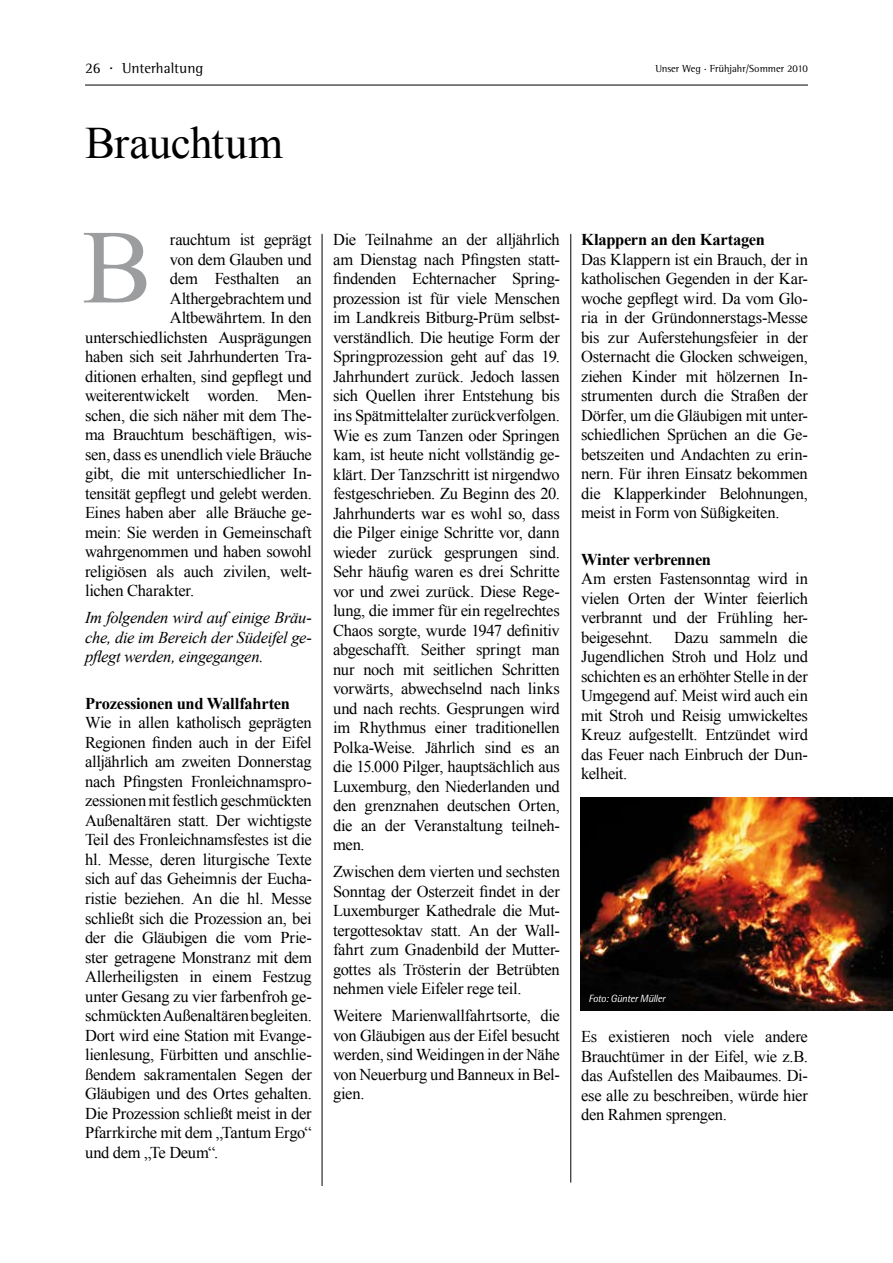
<style>
.page{position:relative;width:893px;height:1263px;background:#fff}
.page>*{position:absolute;margin:0;border:0;box-sizing:border-box;transform-origin:0 0}
.t1{font:105px "Times New Roman";color:#9c9d9f}
.t2{font:45px "Times New Roman";letter-spacing:-.01em;color:#000}
.t3{font:16.5px/19.5px "Times New Roman";letter-spacing:-.02em;color:#000;text-align:justify}
.t4{font:italic 16.5px/19.5px "Times New Roman";letter-spacing:-.02em;color:#000;text-align:justify}
.t5{font:700 16.5px "Times New Roman";letter-spacing:-.02em;color:#000}
.t6{font:15px "Rotis Semi Serif";color:#000}
.t7{font:10.5px "Rotis Semi Serif";color:#000}
.t8{font:italic 10.5px "Rotis Semi Sans";letter-spacing:-.03em;color:#fff}
</style>
<div class="page">
<hr style="left:85px;top:85px;width:723px;height:1px;background:#000">
<hr style="left:322px;top:234px;width:1px;height:952px;background:#000">
<hr style="left:570px;top:234px;width:1px;height:948px;background:#000">
<img style="left:580px;top:798px;width:313px;height:213px">
<p class="t6" style="left:85px;top:59px;width:120px">26 . Unterhaltung</p>
<h2 class="t2" style="left:85px;top:113px;width:200px">Brauchtum</h2>
<p class="t7" style="left:655px;top:62px;width:154px">Unser Weg . Frühjahr/Sommer 2010</p>
<h1 class="t1" style="left:82px;top:197px;width:72px">B</h1>
<p class="t3" style="left:170px;top:230px;width:143px">rauchtum ist geprägt</p>
<p class="t3" style="left:170px;top:249px;width:143px">von dem Glauben und</p>
<p class="t3" style="left:170px;top:269px;width:143px">dem Festhalten an</p>
<p class="t3" style="left:170px;top:288px;width:143px">Althergebrachtem und</p>
<p class="t3" style="left:170px;top:308px;width:143px">Altbewährtem. In den</p>
<p class="t3" style="left:85px;top:327px;width:228px">unterschiedlichsten Ausprägungen</p>
<p class="t3" style="left:85px;top:347px;width:228px">haben sich seit Jahrhunderten Tra-</p>
<p class="t3" style="left:85px;top:366px;width:228px">ditionen erhalten, sind gepflegt und</p>
<p class="t3" style="left:85px;top:386px;width:228px">weiterentwickelt worden. Men-</p>
<p class="t3" style="left:85px;top:405px;width:228px">schen, die sich näher mit dem The-</p>
<p class="t3" style="left:85px;top:425px;width:228px">ma Brauchtum beschäftigen, wis-</p>
<p class="t3" style="left:85px;top:444px;width:228px">sen, dass es unendlich viele Bräuche</p>
<p class="t3" style="left:85px;top:464px;width:228px">gibt, die mit unterschiedlicher In-</p>
<p class="t3" style="left:85px;top:483px;width:228px">tensität gepflegt und gelebt werden.</p>
<p class="t3" style="left:85px;top:503px;width:228px">Eines haben aber alle Bräuche ge-</p>
<p class="t3" style="left:85px;top:522px;width:228px">mein: Sie werden in Gemeinschaft</p>
<p class="t3" style="left:85px;top:542px;width:228px">wahrgenommen und haben sowohl</p>
<p class="t3" style="left:85px;top:561px;width:228px">religiösen als auch zivilen, welt-</p>
<p class="t3" style="left:85px;top:581px;width:111px">lichen Charakter.</p>
<p class="t4" style="left:85px;top:608px;width:228px">Im folgenden wird auf einige Bräu&shy;che, die im Bereich der Südeifel ge&shy;pflegt werden, eingegangen.</p>
<p class="t5" style="left:85px;top:692px;width:207px">Prozessionen und Wallfahrten</p>
<p class="t3" style="left:85px;top:713px;width:228px">Wie in allen katholisch geprägten Regionen finden auch in der Eifel alljährlich am zweiten Donnerstag nach Pfingsten Fronleichnamspro&shy;zessionen mit festlich geschmückten Außenaltären statt. Der wichtigste Teil des Fronleichnamsfestes ist die hl. Messe, deren liturgische Texte sich auf das Geheimnis der Eucha&shy;ristie beziehen. An die hl. Messe schließt sich die Prozession an, bei der die Gläubigen die vom Prie&shy;ster getragene Monstranz mit dem Allerheiligsten in einem Festzug unter Gesang zu vier farbenfroh ge&shy;schmückten Außenaltären begleiten.<br>Dort wird eine Station mit Evange&shy;lienlesung, Fürbitten und anschlie&shy;ßendem sakramentalen Segen der Gläubigen und des Ortes gehalten.<br>Die Prozession schließt meist in der Pfarrkirche mit dem „Tantum Ergo“ und dem „Te Deum“.</p>
<p class="t3" style="left:333px;top:230px;width:228px">Die Teilnahme an der alljährlich am Dienstag nach Pfingsten statt&shy;findenden Echternacher Spring&shy;prozession ist für viele Menschen im Landkreis Bitburg-Prüm selbst&shy;verständlich. Die heutige Form der Springprozession geht auf das 19.<br>Jahrhundert zurück. Jedoch lassen sich Quellen ihrer Entstehung bis ins Spätmittelalter zurückverfolgen.<br>Wie es zum Tanzen oder Springen kam, ist heute nicht vollständig ge&shy;klärt. Der Tanzschritt ist nirgendwo festgeschrieben. Zu Beginn des 20.<br>Jahrhunderts war es wohl so, dass die Pilger einige Schritte vor, dann wieder zurück gesprungen sind.<br>Sehr häufig waren es drei Schritte vor und zwei zurück. Diese Rege&shy;lung, die immer für ein regelrechtes Chaos sorgte, wurde 1947 definitiv abgeschafft. Seither springt man nur noch mit seitlichen Schritten vorwärts, abwechselnd nach links und nach rechts. Gesprungen wird im Rhythmus einer traditionellen Polka-Weise. Jährlich sind es an die 15.000 Pilger, hauptsächlich aus Luxemburg, den Niederlanden und den grenznahen deutschen Orten, die an der Veranstaltung teilneh&shy;men.</p>
<p class="t3" style="left:333px;top:861px;width:228px">Zwischen dem vierten und sechsten Sonntag der Osterzeit findet in der Luxemburger Kathedrale die Mut&shy;tergottesoktav statt. An der Wall&shy;fahrt zum Gnadenbild der Mutter&shy;gottes als Trösterin der Betrübten nehmen viele Eifeler rege teil.</p>
<p class="t3" style="left:333px;top:1005px;width:228px">Weitere Marienwallfahrtsorte, die von Gläubigen aus der Eifel besucht werden, sind Weidingen in der Nähe von Neuerburg und Banneux in Bel&shy;gien.</p>
<p class="t5" style="left:581px;top:228px;width:185px">Klappern an den Kartagen</p>
<p class="t3" style="left:581px;top:249px;width:228px">Das Klappern ist ein Brauch, der in katholischen Gegenden in der Kar&shy;woche gepflegt wird. Da vom Glo&shy;ria in der Gründonnerstags-Messe bis zur Auferstehungsfeier in der Osternacht die Glocken schweigen, ziehen Kinder mit hölzernen In&shy;strumenten durch die Straßen der Dörfer, um die Gläubigen mit unter&shy;schiedlichen Sprüchen an die Ge&shy;betszeiten und Andachten zu erin&shy;nern. Für ihren Einsatz bekommen die Klapperkinder Belohnungen, meist in Form von Süßigkeiten.</p>
<p class="t5" style="left:581px;top:548px;width:132px">Winter verbrennen</p>
<p class="t3" style="left:581px;top:569px;width:228px">Am ersten Fastensonntag wird in vielen Orten der Winter feierlich verbrannt und der Frühling her&shy;beigesehnt.</p>
<p class="t3" style="left:581px;top:627px;width:228px;text-indent:93px">Dazu sammeln die Jugendlichen Stroh und Holz und schichten es an erhöhter Stelle in der Umgegend auf. Meist wird auch ein mit Stroh und Reisig umwickeltes Kreuz aufgestellt. Entzündet wird das Feuer nach Einbruch der Dun&shy;kelheit.</p>
<p class="t8" style="left:588px;top:992px;width:78px">Foto: Günter Müller</p>
<p class="t3" style="left:581px;top:1027px;width:228px">Es existieren noch viele andere Brauchtümer in der Eifel, wie z.B. das Aufstellen des Maibaumes. Di&shy;ese alle zu beschreiben, würde hier den Rahmen sprengen.</p>
</div>
